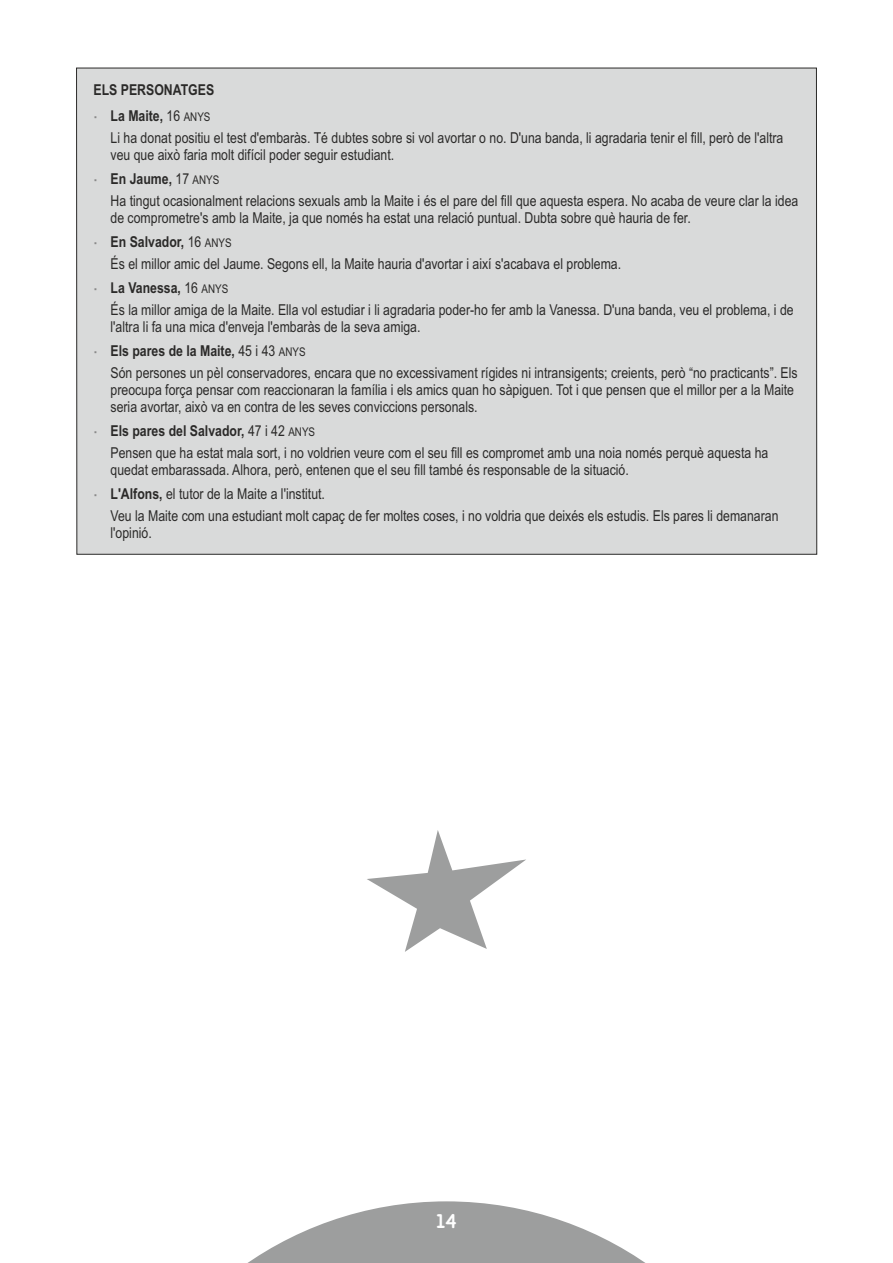
<style>
.page{position:relative;width:893px;height:1263px;background:#fff}
.page>*{position:absolute;margin:0;border:0;box-sizing:border-box;transform-origin:0 0}
.t1{font:700 18px "Lexie Readable";color:#fefefe}
.t2{font:15px/17px "Arial Narrow";color:#2b2a29}
.t3{font:700 15px/26.4px "Arial Narrow";color:#2b2a29;text-align:right}
.s1{font-weight:400}
.s2{font-weight:400;font-size:12px}
.s3{font-weight:700}
.s4{font-size:12px}
</style>
<div class="page">
<div style="left:76px;top:67px;width:742px;height:488px;background:#d9dada"></div>
<svg style="left:367px;top:830px;width:159px;height:122px"></svg>
<svg style="left:248px;top:1201px;width:397px;height:62px"></svg>
<p class="t3" style="left:94px;top:78px;width:122px">ELS PERSONATGES<br>La Maite, <span class="s1">16</span> <span class="s2">ANYS</span></p>
<p class="t2" style="left:111px;top:131px;width:674px">Li ha donat positiu el test d'embaràs. Té dubtes sobre si vol avortar o no. D'una banda, li agradaria tenir el fill, però de l'altra veu que això faria molt difícil poder seguir estudiant.</p>
<p class="t2" style="left:111px;top:169px;width:689px;line-height:22.2px"><span class="s3">En Jaume,</span> 17 <span class="s4">ANYS<br></span>Ha tingut ocasionalment relacions sexuals amb la Maite i és el pare del fill que aquesta espera. No acaba de veure clar la idea</p>
<p class="t2" style="left:111px;top:208px;width:582px;line-height:23.7px">de comprometre's amb la Maite, ja que només ha estat una relació puntual. Dubta sobre què hauria de fer.<br><span class="s3">En Salvador,</span> 16 <span class="s4">ANYS</span></p>
<p class="t2" style="left:111px;top:254px;width:512px;line-height:23.7px">És el millor amic del Jaume. Segons ell, la Maite hauria d'avortar i així s'acabava el problema.<br><span class="s3">La Vanessa,</span> 16 <span class="s4">ANYS</span></p>
<p class="t2" style="left:111px;top:303px;width:685px">És la millor amiga de la Maite. Ella vol estudiar i li agradaria poder-ho fer amb la Vanessa. D'una banda, veu el problema, i de l'altra li fa una mica d'enveja l'embaràs de la seva amiga.</p>
<p class="t2" style="left:111px;top:341px;width:689px;line-height:22.2px"><span class="s3">Els pares de la Maite,</span> 45 i 43 <span class="s4">ANYS<br></span>Són persones un pèl conservadores, encara que no excessivament rígides ni intransigents; creients, però “no practicants”. Els</p>
<p class="t2" style="left:111px;top:383px;width:685px">preocupa força pensar com reaccionaran la família i els amics quan ho sàpiguen. Tot i que pensen que el millor per a la Maite seria avortar, això va en contra de les seves conviccions personals.</p>
<p class="t2" style="left:111px;top:421px;width:659px;line-height:22.2px"><span class="s3">Els pares del Salvador,</span> 47 i 42 <span class="s4">ANYS<br></span>Pensen que ha estat mala sort, i no voldrien veure com el seu fill es compromet amb una noia només perquè aquesta ha</p>
<p class="t2" style="left:111px;top:459px;width:520px;line-height:23.7px">quedat embarassada. Alhora, però, entenen que el seu fill també és responsable de la situació.<br><span class="s3">L'Alfons,</span> el tutor de la Maite a l'institut.</p>
<p class="t2" style="left:111px;top:509px;width:669px">Veu la Maite com una estudiant molt capaç de fer moltes coses, i no voldria que deixés els estudis. Els pares li demanaran l'opinió.</p>
<p class="t1" style="left:436px;top:1213px;width:22px">14</p>
</div>
